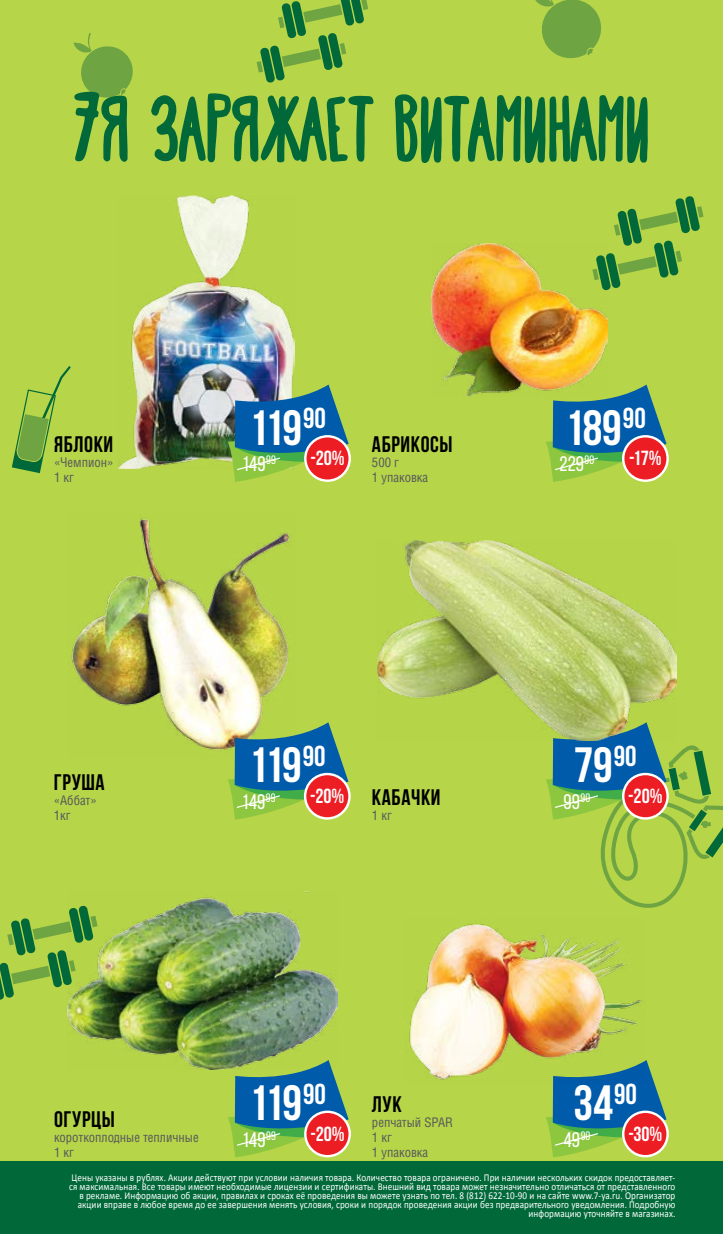
<style>
.page{position:relative;width:723px;height:1234px;background:#fff}
.page>*{position:absolute;margin:0;border:0;box-sizing:border-box;transform-origin:0 0}
.t1{font:condensed 87px "Happy Fox";color:#016939}
.t2{font:700 49.5px "Bebas Neue";letter-spacing:-.035em;color:#fff}
.t3{font:700 22.5px "Bebas Neue";letter-spacing:.025em;color:#000}
.t4{font:21px "Bebas Neue";color:#fff}
.t5{font:700 20.4px "Bebas Neue";color:#fff}
.t6{font:12.75px/15px "AG Letterica Condensed C";color:#58595b}
.t7{font:10.5px/9px "Calibri";letter-spacing:.01em;color:#fff;text-align:right;scale:.87 1}
</style>
<div class="page">
<div style="left:0;top:0;width:723px;height:1233px;background:#b6d549"></div>
<div style="left:0;top:1161px;width:723px;height:72px;background:#016939"></div>
<svg style="left:12px;top:366px;width:59px;height:107px"></svg>
<svg style="left:73px;top:33px;width:60px;height:129px"></svg>
<svg style="left:151px;top:0;width:223px;height:163px"></svg>
<svg style="left:394px;top:0;width:254px;height:163px"></svg>
<svg style="left:607px;top:196px;width:96px;height:94px"></svg>
<svg style="left:0;top:918px;width:67px;height:81px"></svg>
<div style="left:622px;top:435px;width:47px;height:47px;border:2px solid #fff;border-radius:50%"></div>
<svg style="left:546px;top:384px;width:120px;height:98px"></svg>
<svg style="left:546px;top:740px;width:177px;height:168px"></svg>
<svg style="left:228px;top:1069px;width:121px;height:88px"></svg>
<div style="left:622px;top:1110px;width:47px;height:47px;border:2px solid #fff;border-radius:50%"></div>
<svg style="left:546px;top:1060px;width:120px;height:97px"></svg>
<img style="left:119px;top:196px;width:175px;height:272px">
<img style="left:71px;top:518px;width:219px;height:232px">
<img style="left:432px;top:243px;width:175px;height:153px">
<img style="left:67px;top:891px;width:270px;height:178px">
<img style="left:378px;top:540px;width:298px;height:200px">
<img style="left:409px;top:924px;width:237px;height:159px">
<svg style="left:228px;top:384px;width:121px;height:98px"></svg>
<div style="left:304px;top:772px;width:47px;height:47px;border:2px solid #fff;border-radius:50%"></div>
<svg style="left:227px;top:722px;width:121px;height:97px"></svg>
<h1 class="t1" style="left:73px;top:77px;width:578px">7Я заряжает ВИТАМИНАМИ</h1>
<h3 class="t3" style="left:54px;top:431px;width:61px">Яблоки</h3>
<p class="t6" style="left:54px;top:454px;width:61px">«Чемпион»<br>1 кг</p>
<h3 class="t3" style="left:54px;top:769px;width:52px">Груша</h3>
<p class="t6" style="left:54px;top:792px;width:44px">«Аббат»<br>1кг</p>
<h2 class="t2" style="left:249px;top:400px;width:79px">119<sup>90</sup></h2>
<h3 class="t4" style="left:242px;top:452px;width:35px">149<sup>99</sup></h3>
<h3 class="t5" style="left:310px;top:447px;width:36px">-20%</h3>
<h3 class="t3" style="left:372px;top:431px;width:82px">Абрикосы</h3>
<p class="t6" style="left:372px;top:454px;width:58px">500 г<br>1 упаковка</p>
<h2 class="t2" style="left:249px;top:738px;width:79px">119<sup>90</sup></h2>
<h3 class="t4" style="left:242px;top:790px;width:35px">149<sup>99</sup></h3>
<h3 class="t5" style="left:310px;top:784px;width:36px">-20%</h3>
<h3 class="t3" style="left:372px;top:784px;width:70px">Кабачки</h3>
<p class="t6" style="left:372px;top:807px;width:22px">1 кг</p>
<h3 class="t3" style="left:54px;top:1106px;width:62px">Огурцы</h3>
<p class="t6" style="left:54px;top:1129px;width:146px">короткоплодные тепличные<br>1 кг</p>
<h2 class="t2" style="left:249px;top:1075px;width:79px">119<sup>90</sup></h2>
<h3 class="t4" style="left:242px;top:1127px;width:35px">149<sup>99</sup></h3>
<h3 class="t5" style="left:310px;top:1122px;width:36px">-20%</h3>
<h3 class="t3" style="left:372px;top:1091px;width:31px">Лук</h3>
<p class="t6" style="left:372px;top:1114px;width:83px">репчатый SPAR<br>1 кг<br>1 упаковка</p>
<h2 class="t2" style="left:565px;top:400px;width:82px">189<sup>90</sup></h2>
<h3 class="t4" style="left:559px;top:452px;width:36px">229<sup>90</sup></h3>
<h3 class="t5" style="left:629px;top:447px;width:34px">-17%</h3>
<h2 class="t2" style="left:574px;top:738px;width:64px">79<sup>90</sup></h2>
<h3 class="t4" style="left:564px;top:790px;width:28px">99<sup>90</sup></h3>
<h3 class="t5" style="left:628px;top:784px;width:36px">-20%</h3>
<h2 class="t2" style="left:574px;top:1075px;width:65px">34<sup>90</sup></h2>
<h3 class="t4" style="left:563px;top:1127px;width:28px">49<sup>90</sup></h3>
<h3 class="t5" style="left:628px;top:1122px;width:35px">-30%</h3>
<p class="t7" style="left:69px;top:1172px;width:698px">Цены указаны в рублях. Акции действуют при условии наличия товара. Количество товара ограничено. При наличии нескольких скидок предоставляет&shy;ся максимальная. Все товары имеют необходимые лицензии и сертификаты. Внешний вид товара может незначительно отличаться от представленного в рекламе. Информацию об акции, правилах и сроках её проведения вы можете узнать по тел. 8 (812) 622-10-90 и на сайте www.7-ya.ru. Организатор акции вправе в любое время до ее завершения менять условия, сроки и порядок проведения акции без предварительного уведомления. Подробную информацию уточняйте в магазинах.</p>
</div>
